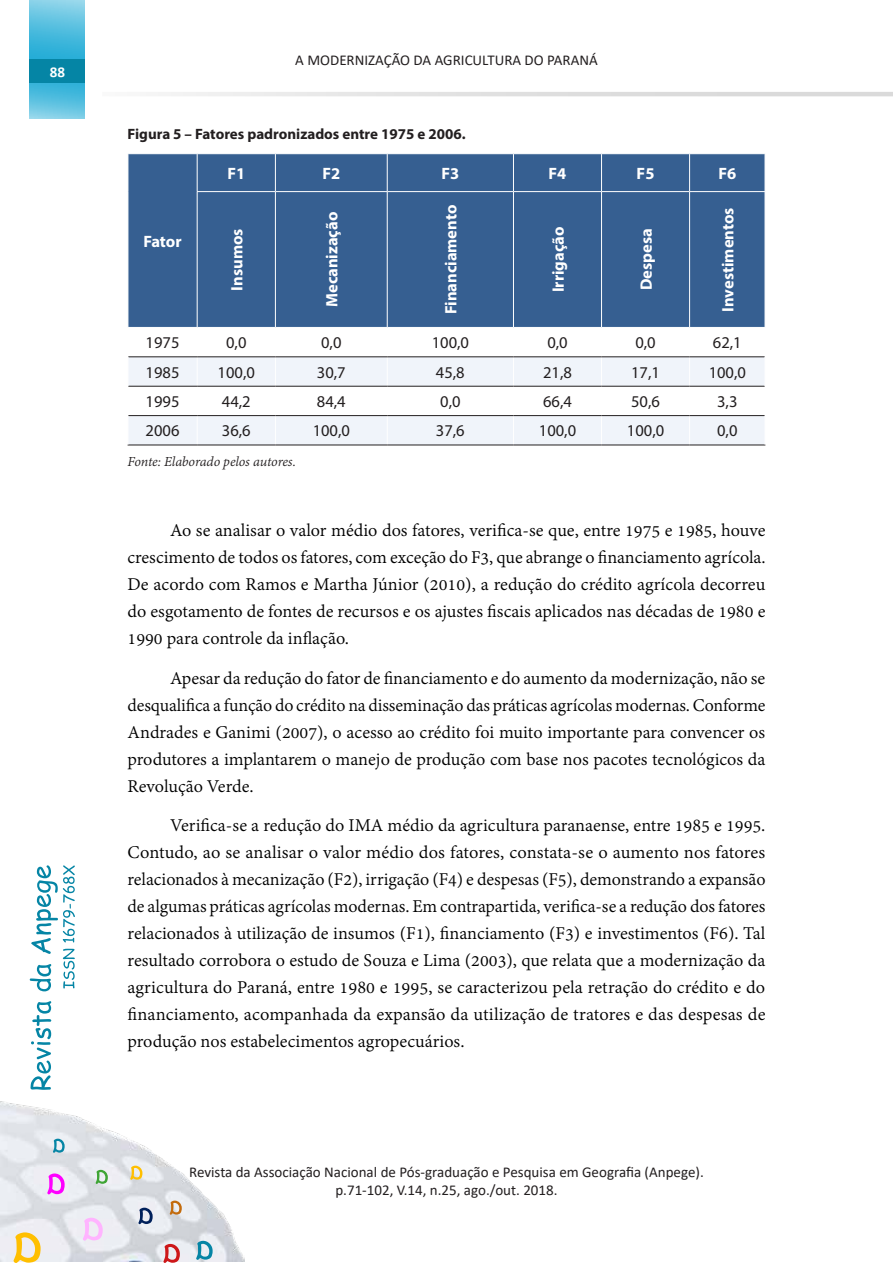
<style>
.page{position:relative;width:893px;height:1263px;background:#fff}
.page>*{position:absolute;margin:0;border:0;box-sizing:border-box;transform-origin:0 0}
.t1{font:19.5px/27px "Adobe Devanagari";color:#000;text-align:justify}
.t2{font:16.5px "Myriad Pro";color:#231f20}
.t3{font:700 16.5px "Myriad Pro";color:#fff}
.t4{font:15px/18px "Calibri";color:#231f20;text-align:center}
.t5{font:700 15px "Myriad Pro";color:#231f20}
.t6{font:italic 15px "Adobe Devanagari";letter-spacing:-.01em;color:#231f20}
.t7{font:700 15px "Calibri";color:#fff}
</style>
<div class="page">
<svg style="left:30px;top:865px;width:45px;height:225px"></svg>
<img style="left:0;top:1101px;width:244px;height:160px">
<svg style="left:130px;top:1166px;width:12px;height:14px"></svg>
<svg style="left:14px;top:1232px;width:27px;height:31px"></svg>
<svg style="left:196px;top:1241px;width:17px;height:19px"></svg>
<svg style="left:170px;top:1200px;width:12px;height:15px"></svg>
<svg style="left:53px;top:1139px;width:12px;height:14px"></svg>
<svg style="left:47px;top:1173px;width:18px;height:21px"></svg>
<svg style="left:163px;top:1244px;width:17px;height:19px"></svg>
<svg style="left:96px;top:1170px;width:12px;height:14px"></svg>
<svg style="left:138px;top:1208px;width:15px;height:16px"></svg>
<svg style="left:83px;top:1218px;width:20px;height:22px"></svg>
<svg style="left:158px;top:92px;width:735px;height:4px;background:#e1e1e1"></svg>
<svg style="left:30px;top:0;width:55px;height:119px;background:#57bfdf"></svg>
<div style="left:30px;top:59px;width:55px;height:24px;background:#0585a5"></div>
<div style="left:129px;top:154px;width:636px;height:173px;background:#365f91"></div>
<svg style="left:129px;top:357px;width:636px;height:88px;fill:#f0f4fa"></svg>
<hr style="left:197px;top:154px;width:1px;height:37px;background:#fff">
<hr style="left:275px;top:154px;width:1px;height:37px;background:#fff">
<hr style="left:387px;top:154px;width:1px;height:37px;background:#fff">
<hr style="left:513px;top:154px;width:1px;height:37px;background:#fff">
<hr style="left:601px;top:154px;width:1px;height:37px;background:#fff">
<hr style="left:689px;top:154px;width:1px;height:37px;background:#fff">
<hr style="left:197px;top:191px;width:78px;height:1px;background:#fff">
<hr style="left:197px;top:192px;width:1px;height:135px;background:#fff">
<hr style="left:275px;top:191px;width:112px;height:1px;background:#fff">
<hr style="left:275px;top:192px;width:1px;height:135px;background:#fff">
<hr style="left:387px;top:191px;width:126px;height:1px;background:#fff">
<hr style="left:387px;top:192px;width:1px;height:135px;background:#fff">
<hr style="left:513px;top:191px;width:88px;height:1px;background:#fff">
<hr style="left:513px;top:192px;width:1px;height:135px;background:#fff">
<hr style="left:601px;top:191px;width:89px;height:1px;background:#fff">
<hr style="left:601px;top:192px;width:1px;height:135px;background:#fff">
<hr style="left:690px;top:191px;width:75px;height:1px;background:#fff">
<hr style="left:689px;top:192px;width:1px;height:135px;background:#fff">
<svg style="left:197px;top:357px;width:1px;height:88px"></svg>
<svg style="left:275px;top:357px;width:1px;height:88px"></svg>
<svg style="left:387px;top:357px;width:1px;height:88px"></svg>
<svg style="left:513px;top:357px;width:1px;height:88px"></svg>
<svg style="left:601px;top:357px;width:1px;height:88px"></svg>
<svg style="left:689px;top:357px;width:1px;height:88px"></svg>
<hr style="left:128px;top:415px;width:69px;height:1px;background:#231f20">
<hr style="left:197px;top:415px;width:78px;height:1px;background:#231f20">
<hr style="left:275px;top:415px;width:112px;height:1px;background:#231f20">
<hr style="left:387px;top:415px;width:126px;height:1px;background:#231f20">
<hr style="left:513px;top:415px;width:88px;height:1px;background:#231f20">
<hr style="left:601px;top:415px;width:89px;height:1px;background:#231f20">
<hr style="left:690px;top:415px;width:75px;height:1px;background:#231f20">
<hr style="left:128px;top:445px;width:69px;height:1px;background:#231f20">
<hr style="left:197px;top:445px;width:78px;height:1px;background:#231f20">
<hr style="left:275px;top:445px;width:112px;height:1px;background:#231f20">
<hr style="left:387px;top:445px;width:126px;height:1px;background:#231f20">
<hr style="left:513px;top:445px;width:88px;height:1px;background:#231f20">
<hr style="left:601px;top:445px;width:89px;height:1px;background:#231f20">
<hr style="left:690px;top:445px;width:75px;height:1px;background:#231f20">
<hr style="left:128px;top:356px;width:69px;height:1px;background:#231f20">
<hr style="left:197px;top:356px;width:78px;height:1px;background:#231f20">
<hr style="left:275px;top:356px;width:112px;height:1px;background:#231f20">
<hr style="left:387px;top:356px;width:126px;height:1px;background:#231f20">
<hr style="left:513px;top:356px;width:88px;height:1px;background:#231f20">
<hr style="left:601px;top:356px;width:89px;height:1px;background:#231f20">
<hr style="left:690px;top:356px;width:75px;height:1px;background:#231f20">
<hr style="left:128px;top:386px;width:69px;height:1px;background:#231f20">
<hr style="left:197px;top:386px;width:78px;height:1px;background:#231f20">
<hr style="left:275px;top:386px;width:112px;height:1px;background:#231f20">
<hr style="left:387px;top:386px;width:126px;height:1px;background:#231f20">
<hr style="left:513px;top:386px;width:88px;height:1px;background:#231f20">
<hr style="left:601px;top:386px;width:89px;height:1px;background:#231f20">
<hr style="left:690px;top:386px;width:75px;height:1px;background:#231f20">
<p class="t7" style="left:50px;top:61px;width:17px">88</p>
<p class="t4" style="left:295px;top:51px;width:304px">A MODERNIZAÇÃO DA AGRICULTURA DO PARANÁ</p>
<p class="t5" style="left:128px;top:124px;width:340px">Figura 5 – Fatores padronizados entre 1975 e 2006.</p>
<p class="t3" style="left:143px;top:230px;width:40px">Fator</p>
<p class="t3" style="left:227px;top:163px;width:19px">F1</p>
<p class="t3" style="left:322px;top:163px;width:19px">F2</p>
<p class="t3" style="left:441px;top:163px;width:19px">F3</p>
<p class="t3" style="left:549px;top:163px;width:19px">F4</p>
<p class="t3" style="left:637px;top:163px;width:19px">F5</p>
<p class="t3" style="left:718px;top:163px;width:19px">F6</p>
<p class="t3" style="left:226px;top:291px;width:64px;rotate:-90deg">Insumos</p>
<p class="t3" style="left:321px;top:307px;width:97px;rotate:-90deg">Mecanização</p>
<p class="t3" style="left:440px;top:314px;width:111px;rotate:-90deg">Financiamento</p>
<p class="t3" style="left:547px;top:292px;width:67px;rotate:-90deg">Irrigação</p>
<p class="t3" style="left:635px;top:290px;width:63px;rotate:-90deg">Despesa</p>
<p class="t3" style="left:717px;top:312px;width:106px;rotate:-90deg">Investimentos</p>
<p class="t2" style="left:146px;top:333px;width:35px">1975</p>
<p class="t2" style="left:226px;top:333px;width:22px">0,0</p>
<p class="t2" style="left:321px;top:333px;width:22px">0,0</p>
<p class="t2" style="left:432px;top:333px;width:39px">100,0</p>
<p class="t2" style="left:547px;top:333px;width:22px">0,0</p>
<p class="t2" style="left:635px;top:333px;width:22px">0,0</p>
<p class="t2" style="left:713px;top:333px;width:30px">62,1</p>
<p class="t2" style="left:146px;top:362px;width:35px">1985</p>
<p class="t2" style="left:218px;top:362px;width:39px">100,0</p>
<p class="t2" style="left:317px;top:362px;width:30px">30,7</p>
<p class="t2" style="left:436px;top:362px;width:30px">45,8</p>
<p class="t2" style="left:543px;top:362px;width:30px">21,8</p>
<p class="t2" style="left:631px;top:362px;width:30px">17,1</p>
<p class="t2" style="left:709px;top:362px;width:39px">100,0</p>
<p class="t2" style="left:146px;top:391px;width:35px">1995</p>
<p class="t2" style="left:222px;top:391px;width:30px">44,2</p>
<p class="t2" style="left:317px;top:391px;width:30px">84,4</p>
<p class="t2" style="left:440px;top:391px;width:22px">0,0</p>
<p class="t2" style="left:543px;top:391px;width:30px">66,4</p>
<p class="t2" style="left:631px;top:391px;width:30px">50,6</p>
<p class="t2" style="left:717px;top:391px;width:22px">3,3</p>
<p class="t2" style="left:146px;top:421px;width:35px">2006</p>
<p class="t2" style="left:222px;top:421px;width:30px">36,6</p>
<p class="t2" style="left:313px;top:421px;width:39px">100,0</p>
<p class="t2" style="left:436px;top:421px;width:30px">37,6</p>
<p class="t2" style="left:539px;top:421px;width:39px">100,0</p>
<p class="t2" style="left:627px;top:421px;width:39px">100,0</p>
<p class="t2" style="left:717px;top:421px;width:22px">0,0</p>
<p class="t6" style="left:128px;top:453px;width:170px">Fonte: Elaborado pelos autores.</p>
<p class="t1" style="left:128px;top:518px;width:640px;text-indent:43px">Ao se analisar o valor médio dos fatores, verifica-se que, entre 1975 e 1985, houve crescimento de todos os fatores, com exceção do F3, que abrange o financiamento agrícola.<br>De acordo com Ramos e Martha Júnior (2010), a redução do crédito agrícola decorreu do esgotamento de fontes de recursos e os ajustes fiscais aplicados nas décadas de 1980 e 1990 para controle da inflação.</p>
<p class="t1" style="left:128px;top:666px;width:639px;text-indent:43px">Apesar da redução do fator de financiamento e do aumento da modernização, não se desqualifica a função do crédito na disseminação das práticas agrícolas modernas. Conforme Andrades e Ganimi (2007), o acesso ao crédito foi muito importante para convencer os produtores a implantarem o manejo de produção com base nos pacotes tecnológicos da Revolução Verde.</p>
<p class="t1" style="left:128px;top:814px;width:640px;text-indent:43px">Verifica-se a redução do IMA médio da agricultura paranaense, entre 1985 e 1995.<br>Contudo, ao se analisar o valor médio dos fatores, constata-se o aumento nos fatores relacionados à mecanização (F2), irrigação (F4) e despesas (F5), demonstrando a expansão de algumas práticas agrícolas modernas. Em contrapartida, verifica-se a redução dos fatores relacionados à utilização de insumos (F1), financiamento (F3) e investimentos (F6). Tal resultado corrobora o estudo de Souza e Lima (2003), que relata que a modernização da agricultura do Paraná, entre 1980 e 1995, se caracterizou pela retração do crédito e do financiamento, acompanhada da expansão da utilização de tratores e das despesas de produção nos estabelecimentos agropecuários.</p>
<p class="t4" style="left:189px;top:1163px;width:516px">Revista da Associação Nacional de Pós-graduação e Pesquisa em Geografia (Anpege). p.71-102, V.14, n.25, ago./out. 2018.</p>
</div>
